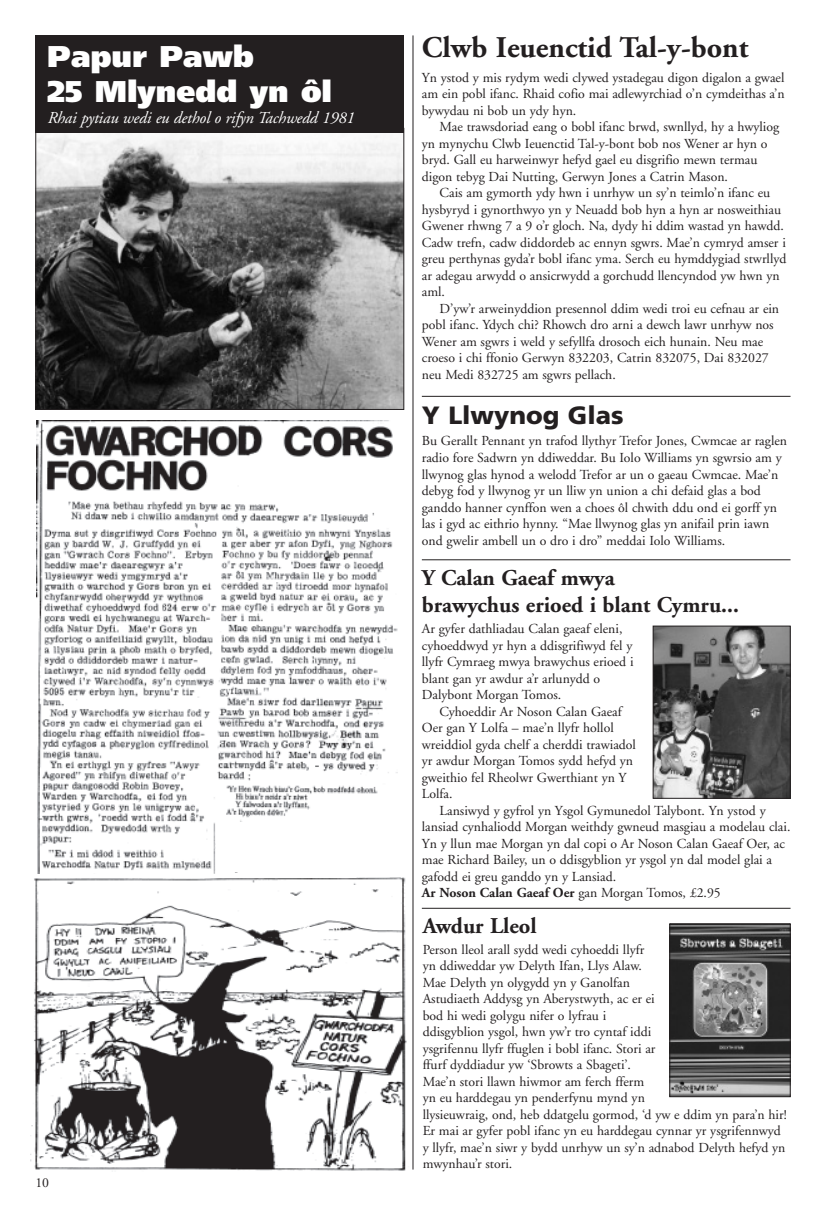
<style>
.page{position:relative;width:826px;height:1205px;background:#fff}
.page>*{position:absolute;margin:0;border:0;box-sizing:border-box;transform-origin:0 0}
.t1{font:700 30px "Adobe Garamond";color:#231f20}
.t2{font:900 30px/34.5px "Frutiger";color:#fff}
.t3{font:900 25px "Frutiger";color:#231f20}
.t4{font:700 22.5px/27px "Adobe Garamond";color:#231f20}
.t5{font:italic 16.62px "Adobe Garamond";letter-spacing:-.01em;color:#fff}
.t6{font:13.75px/16.5px "Adobe Garamond";color:#231f20}
.s1{font-weight:700}
</style>
<div class="page">
<img style="left:36px;top:421px;width:362px;height:453px">
<img style="left:37px;top:133px;width:365px;height:275px">
<div style="left:35px;top:35px;width:369px;height:98px;background:#231f20"></div>
<img style="left:654px;top:628px;width:134px;height:168px">
<div style="left:652px;top:626px;width:138px;height:172px;border:1px solid #231f20"></div>
<img style="left:671px;top:925px;width:117px;height:170px">
<div style="left:669px;top:923px;width:121px;height:174px;border:1px solid #231f20"></div>
<img style="left:30px;top:877px;width:377px;height:294px">
<hr style="left:422px;top:396px;width:368px;height:1px;background:#231f20">
<hr style="left:422px;top:559px;width:368px;height:1px;background:#231f20">
<hr style="left:422px;top:908px;width:368px;height:1px;background:#231f20">
<hr style="left:412px;top:35px;width:1px;height:1134px;background:#231f20">
<div style="left:216px;top:822px;width:188px;height:49px;background:#fff"></div>
<h1 class="t2" style="left:47px;top:42px;width:286px">Papur Pawb<br>25 Mlynedd yn ôl</h1>
<p class="t5" style="left:47px;top:107px;width:309px">Rhai pytiau wedi eu dethol o rifyn Tachwedd 1981</p>
<p class="t6" style="left:35px;top:1173px;width:15px">10</p>
<h1 class="t1" style="left:422px;top:29px;width:328px">Clwb Ieuenctid Tal-y-bont</h1>
<p class="t6" style="left:422px;top:68px;width:364px;text-align:justify">Yn ystod y mis rydym wedi clywed ystadegau digon digalon a gwael am ein pobl ifanc. Rhaid cofio mai adlewyrchiad o’n cymdeithas a’n bywydau ni bob un ydy hyn.</p>
<p class="t6" style="left:422px;top:118px;width:359px;text-indent:18px">Mae trawsdoriad eang o bobl ifanc brwd, swnllyd, hy a hwyliog yn mynychu Clwb Ieuenctid Tal-y-bont bob nos Wener ar hyn o bryd. Gall eu harweinwyr hefyd gael eu disgrifio mewn termau digon tebyg Dai Nutting, Gerwyn Jones a Catrin Mason.</p>
<p class="t6" style="left:422px;top:184px;width:366px;text-indent:18px">Cais am gymorth ydy hwn i unrhyw un sy’n teimlo’n ifanc eu hysbyryd i gynorthwyo yn y Neuadd bob hyn a hyn ar nosweithiau Gwener rhwng 7 a 9 o’r gloch. Na, dydy hi ddim wastad yn hawdd.<br>Cadw trefn, cadw diddordeb ac ennyn sgwrs. Mae’n cymryd amser i greu perthynas gyda’r bobl ifanc yma. Serch eu hymddygiad stwrllyd ar adegau arwydd o ansicrwydd a gorchudd llencyndod yw hwn yn aml.</p>
<p class="t6" style="left:422px;top:299px;width:359px;text-indent:18px">D’yw’r arweinyddion presennol ddim wedi troi eu cefnau ar ein pobl ifanc. Ydych chi? Rhowch dro arni a dewch lawr unrhyw nos Wener am sgwrs i weld y sefyllfa drosoch eich hunain. Neu mae croeso i chi ffonio Gerwyn 832203, Catrin 832075, Dai 832027 neu Medi 832725 am sgwrs pellach.</p>
<h2 class="t3" style="left:422px;top:405px;width:203px">Y Llwynog Glas</h2>
<p class="t6" style="left:422px;top:432px;width:367px">Bu Gerallt Pennant yn trafod llythyr Trefor Jones, Cwmcae ar raglen radio fore Sadwrn yn ddiweddar. Bu Iolo Williams yn sgwrsio am y llwynog glas hynod a welodd Trefor ar un o gaeau Cwmcae. Mae’n debyg fod y llwynog yr un lliw yn union a chi defaid glas a bod ganddo hanner cynffon wen a choes ôl chwith ddu ond ei gorff yn las i gyd ac eithrio hynny. “Mae llwynog glas yn anifail prin iawn ond gwelir ambell un o dro i dro” meddai Iolo Williams.</p>
<h3 class="t4" style="left:422px;top:564px;width:318px">Y Calan Gaeaf mwya<br>brawychus erioed i blant Cymru...</h3>
<p class="t6" style="left:422px;top:620px;width:213px">Ar gyfer dathliadau Calan gaeaf eleni, cyhoeddwyd yr hyn a ddisgrifiwyd fel y llyfr Cymraeg mwya brawychus erioed i blant gan yr awdur a’r arlunydd o Dalybont Morgan Tomos.</p>
<p class="t6" style="left:422px;top:702px;width:216px;text-indent:18px">Cyhoeddir Ar Noson Calan Gaeaf<br>Oer gan Y Lolfa – mae’n llyfr hollol wreiddiol gyda chelf a cherddi trawiadol yr awdur Morgan Tomos sydd hefyd yn gweithio fel Rheolwr Gwerthiant yn Y<br>Lolfa.</p>
<p class="t6" style="left:422px;top:801px;width:370px;text-indent:18px">Lansiwyd y gyfrol yn Ysgol Gymunedol Talybont. Yn ystod y lansiad cynhaliodd Morgan weithdy gwneud masgiau a modelau clai.<br>Yn y llun mae Morgan yn dal copi o Ar Noson Calan Gaeaf Oer, ac mae Richard Bailey, un o ddisgyblion yr ysgol yn dal model glai a gafodd ei greu ganddo yn y Lansiad.<br><span class="s1">Ar Noson Calan Gaeaf Oer</span> gan Morgan Tomos, £2.95</p>
<h3 class="t4" style="left:422px;top:912px;width:116px">Awdur Lleol</h3>
<p class="t6" style="left:422px;top:941px;width:365px">Person lleol arall sydd wedi cyhoeddi llyfr<br>yn ddiweddar yw Delyth Ifan, Llys Alaw.<br>Mae Delyth yn olygydd yn y Ganolfan<br>Astudiaeth Addysg yn Aberystwyth, ac er ei<br>bod hi wedi golygu nifer o lyfrau i<br>ddisgyblion ysgol, hwn yw’r tro cyntaf iddi<br>ysgrifennu llyfr ffuglen i bobl ifanc. Stori ar<br>ffurf dyddiadur yw ‘Sbrowts a Sbageti’.<br>Mae’n stori llawn hiwmor am ferch fferm<br>yn eu harddegau yn penderfynu mynd yn<br>llysieuwraig, ond, heb ddatgelu gormod, ‘d yw e ddim yn para’n hir!<br>Er mai ar gyfer pobl ifanc yn eu harddegau cynnar yr ysgrifennwyd y llyfr, mae’n siwr y bydd unrhyw un sy’n adnabod Delyth hefyd yn mwynhau’r stori.</p>
</div>
